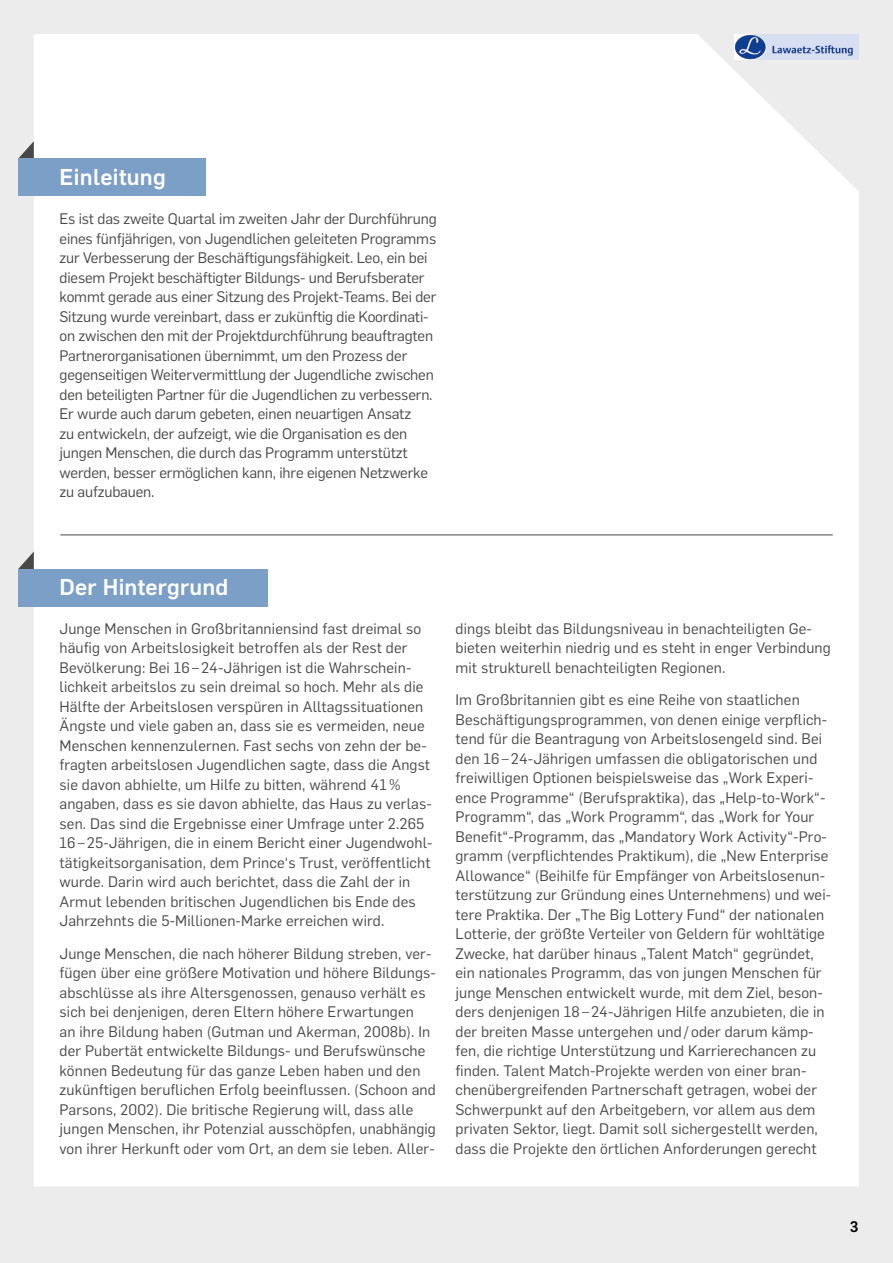
<style>
.page{position:relative;width:893px;height:1263px;background:#ececec}
.page>*{position:absolute;margin:0;border:0;box-sizing:border-box;transform-origin:0 0}
.HEAD{font:500 22.5px "Flama";letter-spacing:.01em;color:#fff}
.Fließtext{font:15px/19.5px "Flama";letter-spacing:.01em;color:#484847}
.Fließtext-2{font:15px/19.5px "Flama";letter-spacing:-.01em;color:#484847}
.t1{font:500 15px "Flama";color:#000}
</style>
<div class="page">
<div style="left:34px;top:34px;width:825px;height:1152px;background:#fff"></div>
<img style="left:734px;top:34px;width:125px;height:26px">
<svg style="left:19px;top:141px;width:15px;height:17px"></svg>
<div style="left:18px;top:158px;width:188px;height:38px;background:#7c9fc7"></div>
<svg style="left:18px;top:551px;width:16px;height:18px"></svg>
<div style="left:18px;top:569px;width:250px;height:38px;background:#7c9fc7"></div>
<hr style="left:60px;top:534px;width:773px;height:1px;background:#484847">
<p class="HEAD" style="left:60px;top:161px;width:108px">Einleitung</p>
<p class="Fließtext-2" style="left:60px;top:208px;width:379px">Es ist das zweite Quartal im zweiten Jahr der Durchführung eines fünfjährigen, von Jugendlichen geleiteten Programms zur Verbesserung der Beschäftigungsfähigkeit. Leo, ein bei diesem Projekt beschäftigter Bildungs- und Berufsberater kommt gerade aus einer Sitzung des Projekt-Teams. Bei der Sitzung wurde vereinbart, dass er zukünftig die Koordinati&shy;on zwischen den mit der Projektdurchführung beauftragten Partnerorganisationen übernimmt, um den Prozess der gegenseitigen Weitervermittlung der Jugendliche zwischen den beteiligten Partner für die Jugendlichen zu verbessern.<br>Er wurde auch darum gebeten, einen neuartigen Ansatz<br>zu entwickeln, der aufzeigt, wie die Organisation es den jungen Menschen, die durch das Programm unterstützt werden, besser ermöglichen kann, ihre eigenen Netzwerke zu aufzubauen.</p>
<p class="HEAD" style="left:60px;top:570px;width:170px">Der Hintergrund</p>
<p class="Fließtext" style="left:60px;top:618px;width:375px">Junge Menschen in Großbritanniensind fast dreimal so häufig von Arbeitslosigkeit betroffen als der Rest der Bevölkerung: Bei 16 – 24-Jährigen ist die Wahrschein&shy;lichkeit arbeitslos zu sein dreimal so hoch. Mehr als die Hälfte der Arbeitslosen verspüren in Alltagssituationen Ängste und viele gaben an, dass sie es vermeiden, neue Menschen kennenzulernen. Fast sechs von zehn der be&shy;fragten arbeitslosen Jugendlichen sagte, dass die Angst sie davon abhielte, um Hilfe zu bitten, während 41% angaben, dass es sie davon abhielte, das Haus zu verlas&shy;sen. Das sind die Ergebnisse einer Umfrage unter 2.265<br>16 – 25-Jährigen, die in einem Bericht einer Jugendwohl&shy;tätigkeitsorganisation, dem Prince‘s Trust, veröffentlicht wurde. Darin wird auch berichtet, dass die Zahl der in Armut lebenden britischen Jugendlichen bis Ende des Jahrzehnts die 5-Millionen-Marke erreichen wird.</p>
<p class="Fließtext" style="left:60px;top:943px;width:378px">Junge Menschen, die nach höherer Bildung streben, ver&shy;fügen über eine größere Motivation und höhere Bildungs&shy;abschlüsse als ihre Altersgenossen, genauso verhält es sich bei denjenigen, deren Eltern höhere Erwartungen<br>an ihre Bildung haben (Gutman und Akerman, 2008b). In der Pubertät entwickelte Bildungs- und Berufswünsche können Bedeutung für das ganze Leben haben und den zukünftigen beruflichen Erfolg beeinflussen. (Schoon and Parsons, 2002). Die britische Regierung will, dass alle jungen Menschen, ihr Potenzial ausschöpfen, unabhängig von ihrer Herkunft oder vom Ort, an dem sie leben. Aller-</p>
<p class="Fließtext" style="left:455px;top:618px;width:377px">dings bleibt das Bildungsniveau in benachteiligten Ge&shy;bieten weiterhin niedrig und es steht in enger Verbindung mit strukturell benachteiligten Regionen.</p>
<p class="Fließtext" style="left:455px;top:689px;width:377px">Im Großbritannien gibt es eine Reihe von staatlichen Beschäftigungsprogrammen, von denen einige verpflich&shy;tend für die Beantragung von Arbeitslosengeld sind. Bei den 16 – 24-Jährigen umfassen die obligatorischen und freiwilligen Optionen beispielsweise das „Work Experi&shy;ence Programme“ (Berufspraktika), das „Help-to-Work“- Programm“, das „Work Programm“, das „Work for Your Benefit“-Programm, das „Mandatory Work Activity“-Pro&shy;gramm (verpflichtendes Praktikum), die „New Enterprise Allowance“ (Beihilfe für Empfänger von Arbeitslosenun&shy;terstützung zur Gründung eines Unternehmens) und wei&shy;tere Praktika. Der „The Big Lottery Fund“ der nationalen Lotterie, der größte Verteiler von Geldern für wohltätige Zwecke, hat darüber hinaus „Talent Match“ gegründet, ein nationales Programm, das von jungen Menschen für junge Menschen entwickelt wurde, mit dem Ziel, beson&shy;ders denjenigen 18 – 24-Jährigen Hilfe anzubieten, die in der breiten Masse untergehen und / oder darum kämp&shy;fen, die richtige Unterstützung und Karrierechancen zu finden. Talent Match-Projekte werden von einer bran&shy;chenübergreifenden Partnerschaft getragen, wobei der Schwerpunkt auf den Arbeitgebern, vor allem aus dem privaten Sektor, liegt. Damit soll sichergestellt werden, dass die Projekte den örtlichen Anforderungen gerecht</p>
<p class="t1" style="left:850px;top:1216px;width:10px">3</p>
</div>
